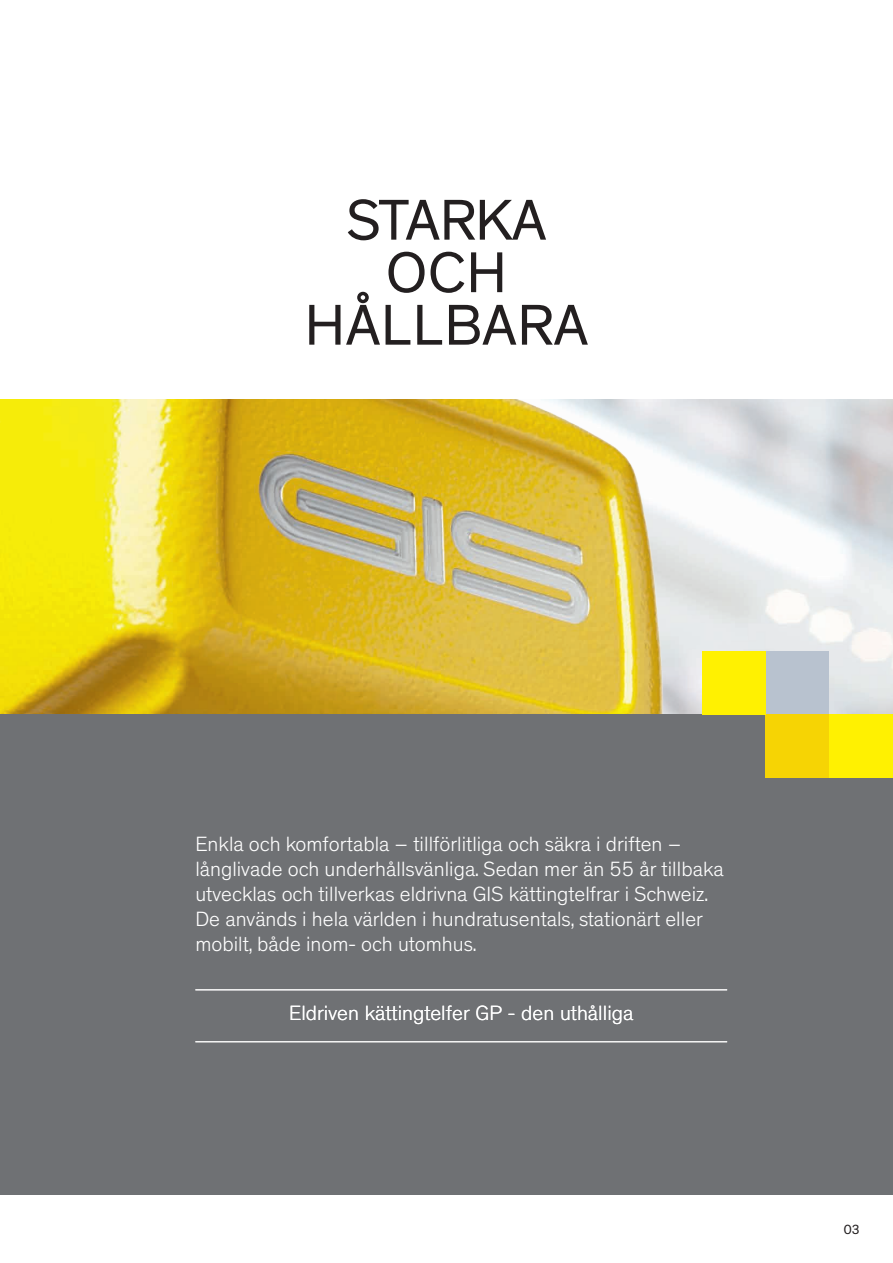
<style>
.page{position:relative;width:893px;height:1263px;background:#fff}
.page>*{position:absolute;margin:0;border:0;box-sizing:border-box;transform-origin:0 0}
.t1{font:58.5px "Theinhardt";letter-spacing:.01em;color:#231f20}
.t2{font:300 21px/25px "Theinhardt";color:#fff}
.t3{font:13.5px "Theinhardt";color:#231f20}
</style>
<div class="page">
<img style="left:0;top:400px;width:694px;height:314px">
<div style="left:0;top:714px;width:893px;height:481px;background:#6f7174"></div>
<div style="left:765px;top:651px;width:64px;height:63px;background:#b8c2cf"></div>
<div style="left:765px;top:714px;width:64px;height:64px;background:#f6d404"></div>
<div style="left:702px;top:651px;width:63px;height:63px;background:#fff101"></div>
<div style="left:829px;top:714px;width:64px;height:64px;background:#fff101"></div>
<hr style="left:195px;top:989px;width:532px;height:1px;background:#fff">
<hr style="left:195px;top:1041px;width:532px;height:1px;background:#fff">
<p class="t1" style="left:347px;top:186px;width:201px">STARKA</p>
<p class="t1" style="left:386px;top:238px;width:122px">OCH</p>
<p class="t1" style="left:305px;top:291px;width:285px">HÅLLBARA</p>
<p class="t2" style="left:195px;top:832px;width:530px">Enkla och komfortabla – tillförlitliga och säkra i driften – långlivade och underhållsvänliga. Sedan mer än 55 år tillbaka utvecklas och tillverkas eldrivna GIS kättingtelfrar i Schweiz.<br>De används i hela världen i hundratusentals, stationärt eller mobilt, både inom- och utomhus.</p>
<p class="t2" style="left:289px;top:1001px;width:346px">Eldriven kättingtelfer GP - den uthålliga</p>
<p class="t3" style="left:844px;top:1221px;width:18px">03</p>
</div>
